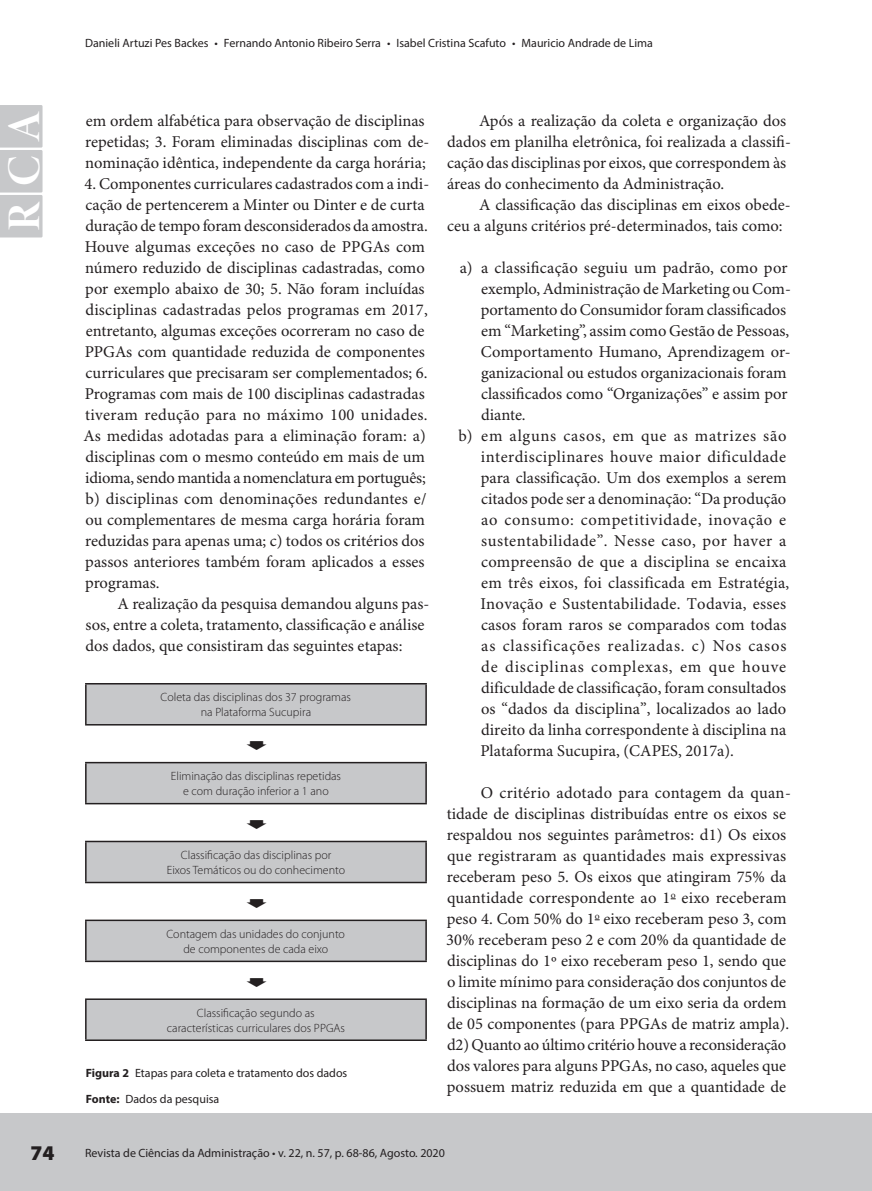
<style>
.page{position:relative;width:872px;height:1191px;background:#fff}
.page>*{position:absolute;margin:0;border:0;box-sizing:border-box;transform-origin:0 0}
.t1{font:46.8px "Minion Pro Bold Disp";color:#fff}
.t2{font:900 21px "Myriad Pro";color:#231f20}
.t3{font:16.5px/21px "Minion Pro";color:#231f20}
.t4{font:16.5px "Minion Pro";letter-spacing:.03em;color:#231f20}
.t5{font:16.5px "Minion Pro";letter-spacing:.05em;color:#231f20}
.t6{font:16.5px "Minion Pro";letter-spacing:.02em;color:#231f20}
.t7{font:16.5px "Minion Pro";letter-spacing:.04em;color:#231f20}
.t8{font:16.5px "Minion Pro";letter-spacing:.045em;color:#231f20}
.t9{font:300 12px/15px "Myriad Pro";color:#231f20;text-align:center}
.t10{font:12px/25.5px "Myriad Pro";color:#231f20}
.s1{font-weight:700}
</style>
<div class="page">
<div style="left:0;top:1113px;width:872px;height:78px;background:#c7c8ca"></div>
<div style="left:0;top:105px;width:43px;height:132px;background:#c7c8ca"></div>
<div style="left:87px;top:684px;width:338px;height:355px;background:#c7c8ca"></div>
<svg style="left:86px;top:725px;width:340px;height:273px"></svg>
<hr style="left:85px;top:683px;width:342px;height:1px;background:#231f20">
<hr style="left:85px;top:684px;width:2px;height:40px;background:#231f20">
<hr style="left:425px;top:684px;width:2px;height:40px;background:#231f20">
<hr style="left:85px;top:724px;width:342px;height:1px;background:#231f20">
<hr style="left:85px;top:803px;width:342px;height:1px;background:#231f20">
<hr style="left:85px;top:881px;width:342px;height:2px;background:#231f20">
<hr style="left:85px;top:960px;width:342px;height:2px;background:#231f20">
<hr style="left:85px;top:762px;width:342px;height:1px;background:#231f20">
<hr style="left:85px;top:763px;width:2px;height:40px;background:#231f20">
<hr style="left:425px;top:763px;width:2px;height:40px;background:#231f20">
<hr style="left:85px;top:840px;width:342px;height:2px;background:#231f20">
<hr style="left:85px;top:919px;width:342px;height:2px;background:#231f20">
<hr style="left:85px;top:998px;width:342px;height:2px;background:#231f20">
<hr style="left:85px;top:842px;width:2px;height:39px;background:#231f20">
<hr style="left:425px;top:842px;width:2px;height:39px;background:#231f20">
<hr style="left:85px;top:921px;width:2px;height:39px;background:#231f20">
<hr style="left:425px;top:921px;width:2px;height:39px;background:#231f20">
<hr style="left:85px;top:1000px;width:2px;height:39px;background:#231f20">
<hr style="left:425px;top:1000px;width:2px;height:39px;background:#231f20">
<hr style="left:85px;top:1039px;width:342px;height:2px;background:#231f20">
<svg style="left:247px;top:741px;width:20px;height:9px"></svg>
<svg style="left:247px;top:819px;width:20px;height:10px"></svg>
<svg style="left:247px;top:898px;width:20px;height:9px"></svg>
<svg style="left:247px;top:977px;width:20px;height:9px"></svg>
<p class="t10" style="left:85px;top:30px;width:569px">Danieli Artuzi Pes Backes • Fernando Antonio Ribeiro Serra • Isabel Cristina Scafuto • Mauricio Andrade de Lima</p>
<h1 class="t1" style="left:-4px;top:231px;width:121px;rotate:-90deg">RCA</h1>
<p class="t3" style="left:85px;top:111px;width:345px">em ordem alfabética para observação de disciplinas repetidas; 3. Foram eliminadas disciplinas com de&shy;nominação idêntica, independente da carga horária;</p>
<p class="t3" style="left:84px;top:174px;width:347px">4. Componentes curriculares cadastrados com a indi&shy;cação de pertencerem a Minter ou Dinter e de curta duração de tempo foram desconsiderados da amostra.<br>Houve algumas exceções no caso de PPGAs com número reduzido de disciplinas cadastradas, como por exemplo abaixo de 30; 5. Não foram incluídas disciplinas cadastradas pelos programas em 2017, entretanto, algumas exceções ocorreram no caso de PPGAs com quantidade reduzida de componentes curriculares que precisaram ser complementados; 6.<br>Programas com mais de 100 disciplinas cadastradas tiveram redução para no máximo 100 unidades.<br>As medidas adotadas para a eliminação foram: a) disciplinas com o mesmo conteúdo em mais de um idioma, sendo mantida a nomenclatura em português; b) disciplinas com denominações redundantes e/ ou complementares de mesma carga horária foram reduzidas para apenas uma; c) todos os critérios dos passos anteriores também foram aplicados a esses programas.</p>
<p class="t3" style="left:85px;top:594px;width:345px;text-indent:32px">A realização da pesquisa demandou alguns pas&shy;sos, entre a coleta, tratamento, classificação e análise dos dados, que consistiram das seguintes etapas:</p>
<p class="t9" style="left:161px;top:690px;width:192px">Coleta das disciplinas dos 37 programas na Plataforma Sucupira</p>
<p class="t9" style="left:171px;top:769px;width:172px">Eliminação das disciplinas repetidas e com duração inferior a 1 ano</p>
<p class="t9" style="left:167px;top:847px;width:180px">Classificação das disciplinas por<br>Eixos Temáticos ou do conhecimento</p>
<p class="t9" style="left:166px;top:926px;width:180px">Contagem das unidades do conjunto de componentes de cada eixo</p>
<p class="t9" style="left:167px;top:1005px;width:179px">Classificação segundo as características curriculares dos PPGAs</p>
<p class="t10" style="left:86px;top:1060px;width:263px"><span class="s1">Figura 2</span> Etapas para coleta e tratamento dos dados<br><span class="s1">Fonte:</span> Dados da pesquisa</p>
<p class="t3" style="left:447px;top:111px;width:345px;text-indent:32px">Após a realização da coleta e organização dos dados em planilha eletrônica, foi realizada a classifi&shy;cação das disciplinas por eixos, que correspondem às áreas do conhecimento da Administração.</p>
<p class="t3" style="left:447px;top:195px;width:345px;text-indent:32px">A classificação das disciplinas em eixos obede&shy;ceu a alguns critérios pré-determinados, tais como:</p>
<p class="t3" style="left:460px;top:258px;width:329px">a) a classificação seguiu um padrão, como por</p>
<p class="t3" style="left:481px;top:279px;width:311px">exemplo, Administração de Marketing ou Com-</p>
<p class="t3" style="left:481px;top:300px;width:307px">portamento do Consumidor foram classificados</p>
<p class="t3" style="left:481px;top:321px;width:309px">em “Marketing”, assim como Gestão de Pessoas,</p>
<p class="t3" style="left:481px;top:342px;width:311px">Comportamento Humano, Aprendizagem or-</p>
<p class="t3" style="left:481px;top:363px;width:307px">ganizacional ou estudos organizacionais foram</p>
<p class="t3" style="left:481px;top:384px;width:308px">classificados como “Organizações” e assim por</p>
<p class="t3" style="left:481px;top:405px;width:46px">diante.</p>
<p class="t8" style="left:458px;top:426px;width:329px">b) em alguns casos, em que as matrizes são</p>
<p class="t4" style="left:481px;top:447px;width:307px">interdisciplinares houve maior dificuldade</p>
<p class="t3" style="left:481px;top:468px;width:307px">para classificação. Um dos exemplos a serem</p>
<p class="t3" style="left:481px;top:489px;width:307px">citados pode ser a denominação: “Da produção</p>
<p class="t7" style="left:481px;top:510px;width:306px">ao consumo: competitividade, inovação e</p>
<p class="t4" style="left:481px;top:531px;width:306px">sustentabilidade”. Nesse caso, por haver a</p>
<p class="t3" style="left:481px;top:552px;width:307px">compreensão de que a disciplina se encaixa</p>
<p class="t3" style="left:481px;top:573px;width:309px">em três eixos, foi classificada em Estratégia,</p>
<p class="t6" style="left:480px;top:594px;width:307px">Inovação e Sustentabilidade. Todavia, esses</p>
<p class="t3" style="left:481px;top:615px;width:307px">casos foram raros se comparados com todas</p>
<p class="t5" style="left:481px;top:636px;width:307px">as classificações realizadas. c) Nos casos</p>
<p class="t5" style="left:481px;top:657px;width:306px">de disciplinas complexas, em que houve</p>
<p class="t3" style="left:481px;top:678px;width:307px">dificuldade de classificação, foram consultados</p>
<p class="t3" style="left:481px;top:699px;width:306px">os “dados da disciplina”, localizados ao lado</p>
<p class="t3" style="left:481px;top:720px;width:307px">direito da linha correspondente à disciplina na</p>
<p class="t3" style="left:480px;top:741px;width:255px">Plataforma Sucupira, (CAPES, 2017a).</p>
<p class="t3" style="left:446px;top:783px;width:346px;text-indent:35px">O critério adotado para contagem da quan&shy;tidade de disciplinas distribuídas entre os eixos se respaldou nos seguintes parâmetros: d1) Os eixos que registraram as quantidades mais expressivas receberam peso 5. Os eixos que atingiram 75% da quantidade correspondente ao 1<sup>o</sup> eixo receberam peso 4. Com 50% do 1<sup>o</sup> eixo receberam peso 3, com 30% receberam peso 2 e com 20% da quantidade de disciplinas do 1º eixo receberam peso 1, sendo que o limite mínimo para consideração dos conjuntos de disciplinas na formação de um eixo seria da ordem de 05 componentes (para PPGAs de matriz ampla). d2) Quanto ao último critério houve a reconsideração dos valores para alguns PPGAs, no caso, aqueles que possuem matriz reduzida em que a quantidade de</p>
<p class="t2" style="left:30px;top:1141px;width:26px">74</p>
<p class="t10" style="left:85px;top:1139px;width:361px">Revista de Ciências da Administração • v. 22, n. 57, p. 68-86, Agosto. 2020</p>
</div>
